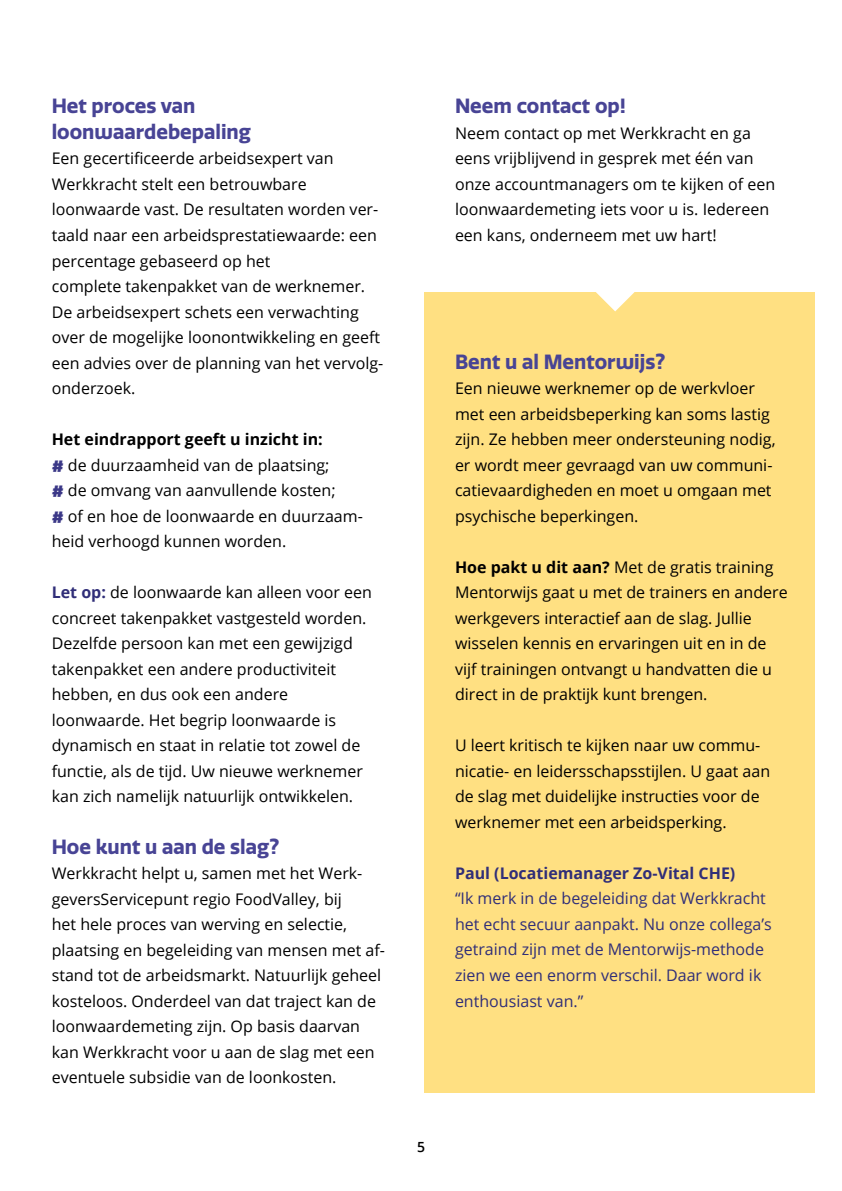
<style>
.page{position:relative;width:842px;height:1191px;background:#fff}
.page>*{position:absolute;margin:0;border:0;box-sizing:border-box;transform-origin:0 0}
.t1{font:700 20px/25.6px "Quatro";color:#484495}
.t2{font:16px/25.6px "Open Sans";color:#000}
.t3{font:16px/25.6px "Open Sans";color:#302e78}
.t4{font:700 16px "Open Sans";color:#302e78}
.t5{font:600 14px "Open Sans";color:#000}
.s1{font-weight:700}
.s2{font-family:"Quatro";font-weight:900;color:#3b3887}
.s3{font-weight:700;color:#302e78}
</style>
<div class="page">
<div style="left:424px;top:292px;width:390px;height:800px;background:#ffe082"></div>
<svg style="left:596px;top:292px;width:38px;height:19px"></svg>
<p class="t1" style="left:52px;top:94px;width:201px">Het proces van loonwaardebepaling</p>
<p class="t2" style="left:52px;top:145px;width:333px">Een gecertificeerde arbeidsexpert van Werkkracht stelt een betrouwbare loonwaarde vast. De resultaten worden ver&shy;taald naar een arbeidsprestatiewaarde: een percentage gebaseerd op het<br>complete takenpakket van de werknemer.<br>De arbeidsexpert schets een verwachting over de mogelijke loonontwikkeling en geeft een advies over de planning van het vervolg&shy;onderzoek.</p>
<p class="t2" style="left:52px;top:426px;width:313px"><span class="s1">Het eindrapport geeft u inzicht in:<br></span><span class="s2">#</span> de duurzaamheid van de plaatsing;<br><span class="s2">#</span> de omvang van aanvullende kosten;<br><span class="s2">#</span> of en hoe de loonwaarde en duurzaam&shy;heid verhoogd kunnen worden.</p>
<p class="t2" style="left:52px;top:579px;width:322px"><span class="s3">Let op:</span> de loonwaarde kan alleen voor een concreet takenpakket vastgesteld worden.<br>Dezelfde persoon kan met een gewijzigd takenpakket een andere productiviteit hebben, en dus ook een andere loonwaarde. Het begrip loonwaarde is dynamisch en staat in relatie tot zowel de functie, als de tijd. Uw nieuwe werknemer kan zich namelijk natuurlijk ontwikkelen.</p>
<p class="t1" style="left:52px;top:834px;width:229px">Hoe kunt u aan de slag?</p>
<p class="t2" style="left:52px;top:860px;width:335px">Werkkracht helpt u, samen met het Werk&shy;geversServicepunt regio FoodValley, bij<br>het hele proces van werving en selectie, plaatsing en begeleiding van mensen met af&shy;stand tot de arbeidsmarkt. Natuurlijk geheel kosteloos. Onderdeel van dat traject kan de loonwaardemeting zijn. Op basis daarvan kan Werkkracht voor u aan de slag met een eventuele subsidie van de loonkosten.</p>
<p class="t1" style="left:455px;top:94px;width:172px">Neem contact op!</p>
<p class="t2" style="left:455px;top:120px;width:322px">Neem contact op met Werkkracht en ga eens vrijblijvend in gesprek met één van onze accountmanagers om te kijken of een loonwaardemeting iets voor u is. Iedereen een kans, onderneem met uw hart!</p>
<p class="t1" style="left:455px;top:349px;width:212px">Bent u al Mentorwijs?</p>
<p class="t2" style="left:455px;top:375px;width:322px">Een nieuwe werknemer op de werkvloer met een arbeidsbeperking kan soms lastig zijn. Ze hebben meer ondersteuning nodig, er wordt meer gevraagd van uw communi&shy;catievaardigheden en moet u omgaan met psychische beperkingen.</p>
<p class="t2" style="left:455px;top:554px;width:334px"><span class="s1">Hoe pakt u dit aan?</span> Met de gratis training Mentorwijs gaat u met de trainers en andere werkgevers interactief aan de slag. Jullie wisselen kennis en ervaringen uit en in de vijf trainingen ontvangt u handvatten die u direct in de praktijk kunt brengen.</p>
<p class="t2" style="left:455px;top:732px;width:317px">U leert kritisch te kijken naar uw commu&shy;nicatie- en leidersschapsstijlen. U gaat aan de slag met duidelijke instructies voor de werknemer met een arbeidsperking.</p>
<p class="t4" style="left:455px;top:862px;width:282px">Paul (Locatiemanager Zo-Vital CHE)</p>
<p class="t3" style="left:455px;top:885px;width:318px">“Ik merk in de begeleiding dat Werkkracht het echt secuur aanpakt. Nu onze collega’s getraind zijn met de Mentorwijs-methode zien we een enorm verschil. Daar word ik enthousiast van.”</p>
<p class="t5" style="left:417px;top:1137px;width:9px">5</p>
</div>
